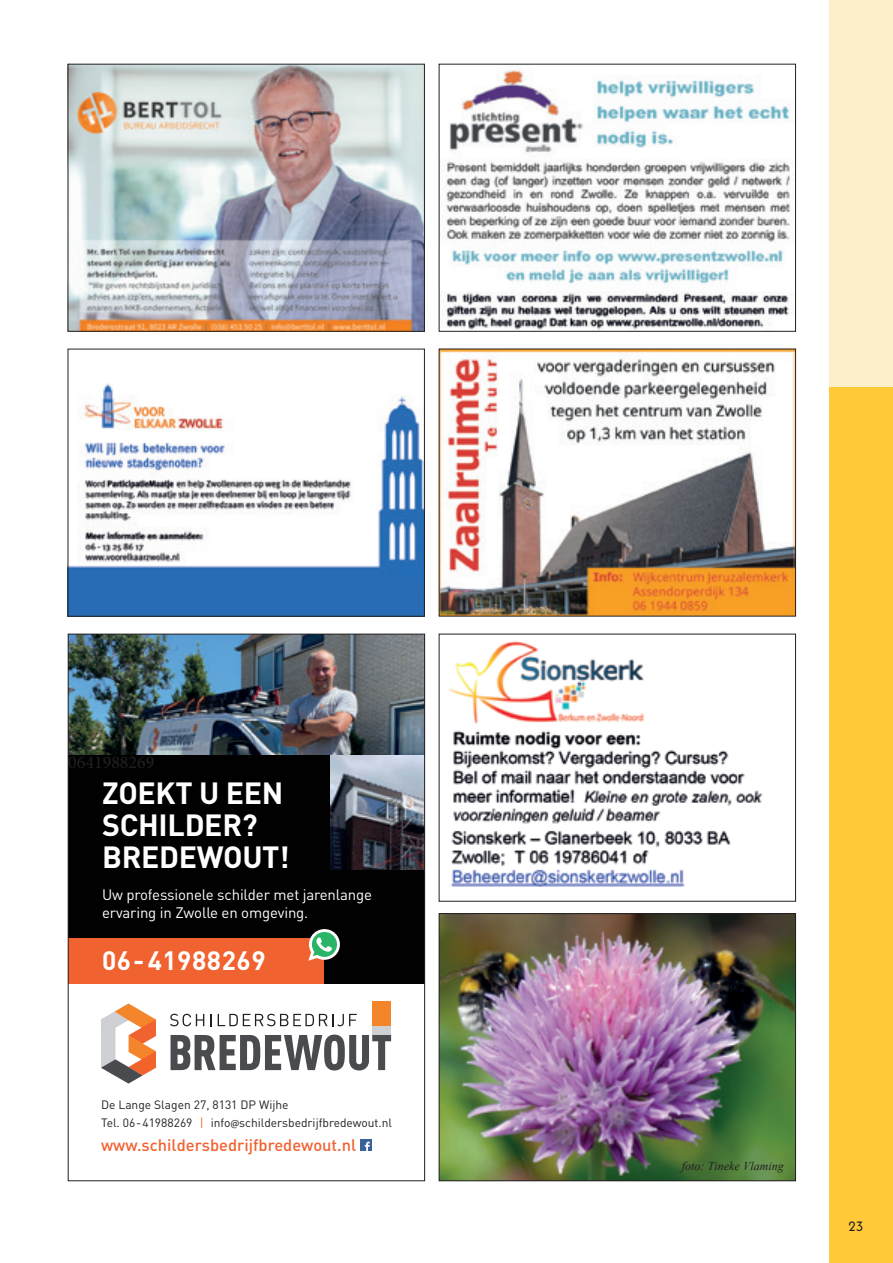
<style>
.page{position:relative;width:893px;height:1263px;background:#fff}
.page>*{position:absolute;margin:0;border:0;box-sizing:border-box;transform-origin:0 0}
.t1{font:700 30.3px/32.1px "DIN";letter-spacing:-.01em;color:#fff}
.t2{font:700 26.25px "DIN";letter-spacing:.02em;color:#fff}
.t3{font:18px "Minion Pro";color:#231f20}
.t4{font:500 16.5px "DIN";color:#f16231}
.t5{font:15px/18px "DIN";letter-spacing:-.01em;color:#fff}
.t6{font:13.5px "Neue Kabel";color:#231f20}
.t7{font:12px/17.7px "DIN";color:#231f20}
.t8{font:italic 12px "Times New Roman";color:#231f20}
.s1{color:#f2622b}
.s2{font-family:"Myriad Pro"}
</style>
<div class="page">
<img style="left:445px;top:66px;width:349px;height:264px">
<div style="left:439px;top:64px;width:357px;height:268px;border:1px solid #231f20"></div>
<img style="left:449px;top:641px;width:314px;height:246px">
<div style="left:439px;top:634px;width:357px;height:268px;border:1px solid #231f20"></div>
<img style="left:70px;top:66px;width:353px;height:264px">
<div style="left:68px;top:64px;width:357px;height:268px;border:1px solid #231f20"></div>
<div style="left:829px;top:387px;width:64px;height:876px;background:#ffc938"></div>
<div style="left:829px;top:0;width:64px;height:387px;background:#feefcc"></div>
<img style="left:70px;top:636px;width:353px;height:119px">
<div style="left:68px;top:755px;width:357px;height:229px;background:#010101"></div>
<div style="left:68px;top:938px;width:256px;height:46px;background:#f16231"></div>
<svg style="left:308px;top:929px;width:32px;height:32px"></svg>
<div style="left:361px;top:1139px;width:11px;height:12px;background:#3a619c"></div>
<svg style="left:365px;top:1142px;width:5px;height:9px"></svg>
<img style="left:331px;top:755px;width:92px;height:114px">
<svg style="left:170px;top:1014px;width:34px;height:12px"></svg>
<svg style="left:210px;top:1014px;width:2px;height:12px"></svg>
<svg style="left:218px;top:1014px;width:139px;height:12px"></svg>
<svg style="left:171px;top:1034px;width:220px;height:36px"></svg>
<div style="left:372px;top:1026px;width:19px;height:9px;background:#ced0d3"></div>
<div style="left:372px;top:1001px;width:19px;height:25px;background:#f5852a"></div>
<svg style="left:101px;top:1003px;width:55px;height:80px"></svg>
<img style="left:70px;top:383px;width:353px;height:232px">
<div style="left:68px;top:349px;width:357px;height:268px;border:1px solid #231f20"></div>
<img style="left:441px;top:351px;width:353px;height:263px">
<img style="left:441px;top:915px;width:353px;height:264px">
<div style="left:439px;top:913px;width:357px;height:268px;border:1px solid #231f20"></div>
<h3 class="t3" style="left:68px;top:750px;width:88px">0641988269</h3>
<h1 class="t1" style="left:102px;top:775px;width:189px">ZOEKT U EEN<br>SCHILDER?<br>BREDEWOUT!</h1>
<p class="t5" style="left:102px;top:885px;width:272px">Uw professionele schilder met jarenlange ervaring in Zwolle en omgeving.</p>
<h2 class="t2" style="left:102px;top:944px;width:165px">06-41988269</h2>
<p class="t7" style="left:101px;top:1096px;width:293px">De Lange Slagen 27, 8131 DP Wijhe<br>Tel. 06-41988269 <span class="s1">|</span> info<span class="s2">@</span>schildersbedrijfbredewout.nl</p>
<h3 class="t4" style="left:101px;top:1134px;width:257px">www.schildersbedrijfbredewout.nl</h3>
<p class="t8" style="left:682px;top:1158px;width:103px">foto: Tineke Vlaming</p>
<p class="t6" style="left:849px;top:1217px;width:16px">23</p>
</div>
